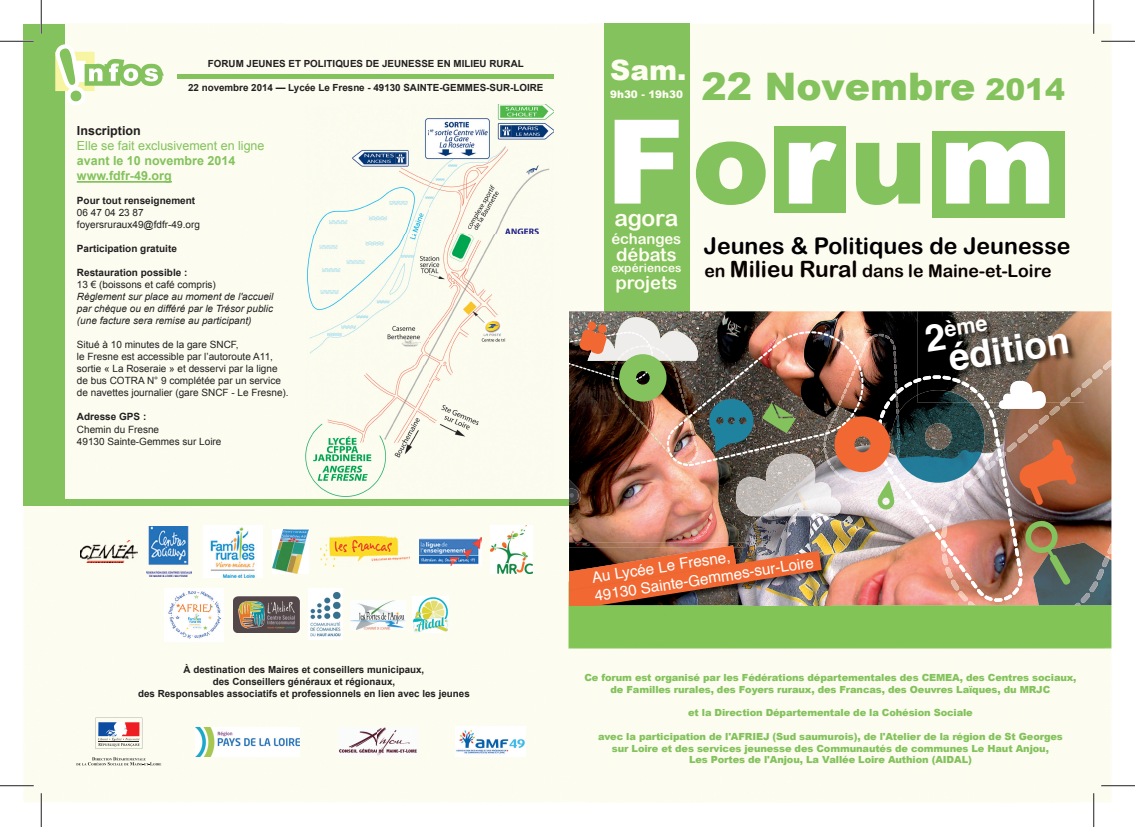
<style>
.page{position:relative;width:1135px;height:827px;background:#fff}
.page>*{position:absolute;margin:0;border:0;box-sizing:border-box;transform-origin:0 0}
.t1{font:900 37.88px "Arial";color:#83c25c}
.t2{font:700 37.12px "Helvetica";color:#fff}
.t3{font:900 28px "Arial";color:#fdfdf1}
.t4{font:23px "Arial Rounded MT Bold";color:#010002}
.t5{font:22.88px "Arial Rounded MT Bold";letter-spacing:-.02em;color:#fdfdf1}
.t6{font:700 21.62px "Helvetica";color:#fff}
.t7{font:18.25px "Arial Rounded MT Bold";color:#fdfdf1}
.t8{font:17.62px "Arial Rounded MT Bold";color:#090100}
.t9{font:15.25px/18.4px "Helvetica";color:#fff}
.t10{font:14.88px "Arial Rounded MT Bold";color:#fdfdf1}
.t11{font:700 12.5px/15px "Arial";color:#83c25c}
.t12{font:12.5px "Arial";color:#83c25c}
.t13{font:700 12.5px "Arial";color:#231f20}
.t14{font:11.75px "Arial Rounded MT Bold";color:#fdfdf1}
.t15{font:900 10.38px "Arial";color:#fdfdf1}
.t16{font:10px/12px "Arial";color:#231f20}
.t17{font:italic 10px/12px "Arial";color:#231f20;text-align:justify}
.t18{font:700 10px "Arial";color:#231f20}
.t19{font:900 9.75px/11.8px "Arial";letter-spacing:-.01em;color:#83c25c;text-align:center}
.t20{font:700 9.75px/11.8px "Arial";color:#231f20;text-align:center}
.s1{font-size:29.75px}
.s2{font-size:22.5px}
.s3{font-size:37.12px}
</style>
<div class="page">
<div style="left:24px;top:24px;width:260px;height:778px;background:#fcfcf0"></div>
<svg style="left:589px;top:24px;width:15px;height:2px"></svg>
<img style="left:689px;top:24px;width:422px;height:42px">
<div style="left:284px;top:110px;width:44px;height:692px;background:#fcfcf0"></div>
<div style="left:328px;top:496px;width:218px;height:306px;background:#fcfcf0"></div>
<div style="left:1068px;top:648px;width:43px;height:154px;background:#fcfcf0"></div>
<div style="left:178px;top:74px;width:376px;height:5px;background:#83c25c"></div>
<div style="left:24px;top:24px;width:41px;height:478px;background:#83c25c"></div>
<div style="left:568px;top:26px;width:36px;height:308px;background:#fcfcf0"></div>
<div style="left:689px;top:26px;width:416px;height:285px;background:#fcfcf0"></div>
<div style="left:568px;top:334px;width:22px;height:441px;background:#fcfcf0"></div>
<img style="left:1105px;top:605px;width:6px;height:43px">
<div style="left:568px;top:581px;width:537px;height:67px;background:#82c556"></div>
<div style="left:604px;top:24px;width:85px;height:512px;background:#83c25c"></div>
<div style="left:775px;top:126px;width:71px;height:87px;background:#83c25c"></div>
<div style="left:932px;top:131px;width:133px;height:87px;background:#83c25c"></div>
<svg style="left:615px;top:120px;width:64px;height:83px"></svg>
<svg style="left:696px;top:141px;width:70px;height:64px"></svg>
<svg style="left:789px;top:141px;width:48px;height:62px"></svg>
<svg style="left:856px;top:143px;width:64px;height:62px"></svg>
<svg style="left:946px;top:141px;width:103px;height:62px"></svg>
<svg style="left:76px;top:757px;width:85px;height:8px"></svg>
<svg style="left:96px;top:717px;width:46px;height:31px"></svg>
<img style="left:195px;top:727px;width:104px;height:29px">
<img style="left:338px;top:727px;width:80px;height:29px">
<img style="left:456px;top:727px;width:69px;height:30px">
<img style="left:420px;top:538px;width:61px;height:27px">
<img style="left:321px;top:536px;width:89px;height:30px">
<img style="left:146px;top:526px;width:46px;height:50px">
<img style="left:203px;top:525px;width:60px;height:52px">
<img style="left:81px;top:540px;width:56px;height:22px">
<img style="left:273px;top:529px;width:36px;height:44px">
<img style="left:165px;top:588px;width:58px;height:53px">
<img style="left:413px;top:597px;width:36px;height:35px">
<img style="left:350px;top:600px;width:56px;height:29px">
<img style="left:309px;top:588px;width:34px;height:51px">
<img style="left:234px;top:597px;width:65px;height:35px">
<img style="left:490px;top:525px;width:42px;height:48px">
<svg style="left:77px;top:181px;width:95px;height:1px"></svg>
<svg style="left:55px;top:44px;width:109px;height:61px"></svg>
<img style="left:306px;top:104px;width:248px;height:392px">
<div style="left:24px;top:499px;width:553px;height:7px;background:#83c25c"></div>
<img style="left:918px;top:311px;width:166px;height:4px">
<img style="left:569px;top:315px;width:541px;height:290px">
<hr style="left:0;top:40px;width:34px;height:2px;background:#fff">
<hr style="left:1101px;top:40px;width:34px;height:2px;background:#fff">
<hr style="left:40px;top:0;width:2px;height:34px;background:#fff">
<hr style="left:40px;top:793px;width:2px;height:34px;background:#fff">
<hr style="left:0;top:41px;width:34px;height:1px;background:#231f20">
<hr style="left:1101px;top:41px;width:34px;height:1px;background:#231f20">
<hr style="left:0;top:785px;width:34px;height:1px;background:#231f20">
<hr style="left:1101px;top:785px;width:34px;height:1px;background:#231f20">
<hr style="left:41px;top:0;width:1px;height:34px;background:#231f20">
<hr style="left:41px;top:793px;width:1px;height:34px;background:#231f20">
<hr style="left:1093px;top:0;width:1px;height:34px;background:#231f20">
<hr style="left:1093px;top:793px;width:1px;height:34px;background:#231f20">
<p class="t20" style="left:208px;top:58px;width:317px">FORUM JEUNES ET POLITIQUES DE JEUNESSE EN MILIEU RURAL</p>
<p class="t20" style="left:188px;top:82px;width:357px">22 novembre 2014 — Lycée Le Fresne - 49130 SAINTE-GEMMES-SUR-LOIRE</p>
<p class="t13" style="left:77px;top:123px;width:65px">Inscription</p>
<p class="t12" style="left:77px;top:138px;width:189px">Elle se fait exclusivement en ligne</p>
<p class="t11" style="left:77px;top:154px;width:160px">avant le 10 novembre 2014 www.fdfr-49.org</p>
<p class="t18" style="left:77px;top:194px;width:120px">Pour tout renseignement</p>
<p class="t16" style="left:77px;top:207px;width:124px">06 47 04 23 87 foyersruraux49@fdfr-49.org</p>
<p class="t18" style="left:77px;top:242px;width:102px">Participation gratuite</p>
<p class="t18" style="left:77px;top:266px;width:112px">Restauration possible :</p>
<p class="t16" style="left:77px;top:279px;width:140px">13 € (boissons et café compris)</p>
<p class="t17" style="left:77px;top:291px;width:198px">Règlement sur place au moment de l'accueil par chèque ou en différé par le Trésor public (une facture sera remise au participant)</p>
<p class="t16" style="left:77px;top:339px;width:213px">Situé à 10 minutes de la gare SNCF,<br>le Fresne est accessible par l’autoroute A11, sortie « La Roseraie » et desservi par la ligne de bus COTRA N° 9 complétée par un service de navettes journalier (gare SNCF - Le Fresne).</p>
<p class="t18" style="left:77px;top:410px;width:71px">Adresse GPS :</p>
<p class="t16" style="left:77px;top:423px;width:146px">Chemin du Fresne<br>49130 Sainte-Gemmes sur Loire</p>
<h3 class="t3" style="left:610px;top:54px;width:78px">Sam.</h3>
<p class="t15" style="left:610px;top:89px;width:75px">9h30 - 19h30</p>
<h1 class="t1" style="left:701px;top:65px;width:365px">22 Novembre <span class="s1">2014</span></h1>
<h3 class="t5" style="left:614px;top:204px;width:65px">agora</h3>
<h3 class="t10" style="left:611px;top:230px;width:71px">échanges</h3>
<h3 class="t7" style="left:616px;top:243px;width:62px">débats</h3>
<p class="t14" style="left:611px;top:261px;width:72px">expériences</p>
<h3 class="t7" style="left:615px;top:272px;width:64px">projets</h3>
<h3 class="t4" style="left:704px;top:232px;width:368px">Jeunes &amp; Politiques de Jeunesse</h3>
<h3 class="t8" style="left:704px;top:260px;width:349px">en <span class="s2">Milieu Rural</span> dans le Maine-et-Loire</h3>
<h3 class="t6" style="left:921px;top:315px;width:65px;rotate:-9deg"><span class="s3">2</span>ème</h3>
<h2 class="t2" style="left:944px;top:329px;width:123px;rotate:-9deg">édition</h2>
<p class="t20" style="left:138px;top:664px;width:333px">À destination des Maires et conseillers municipaux,<br>des Conseillers généraux et régionaux,<br>des Responsables associatifs et professionnels en lien avec les jeunes</p>
<h3 class="t9" style="left:591px;top:569px;width:223px;rotate:-9deg">Au Lycée Le Fresne,<br>49130 Sainte-Gemmes-sur-Loire</h3>
<p class="t19" style="left:584px;top:671px;width:494px">Ce forum est organisé par les Fédérations départementales des CEMEA, des Centres sociaux, de Familles rurales, des Foyers ruraux, des Francas, des Oeuvres Laïques, du MRJC</p>
<p class="t19" style="left:688px;top:707px;width:286px">et la Direction Départementale de la Cohésion Sociale</p>
<p class="t19" style="left:598px;top:730px;width:466px">avec la participation de l'AFRIEJ (Sud saumurois), de l'Atelier de la région de St Georges sur Loire et des services jeunesse des Communautés de communes Le Haut Anjou,<br>Les Portes de l'Anjou, La Vallée Loire Authion (AIDAL)</p>
</div>
